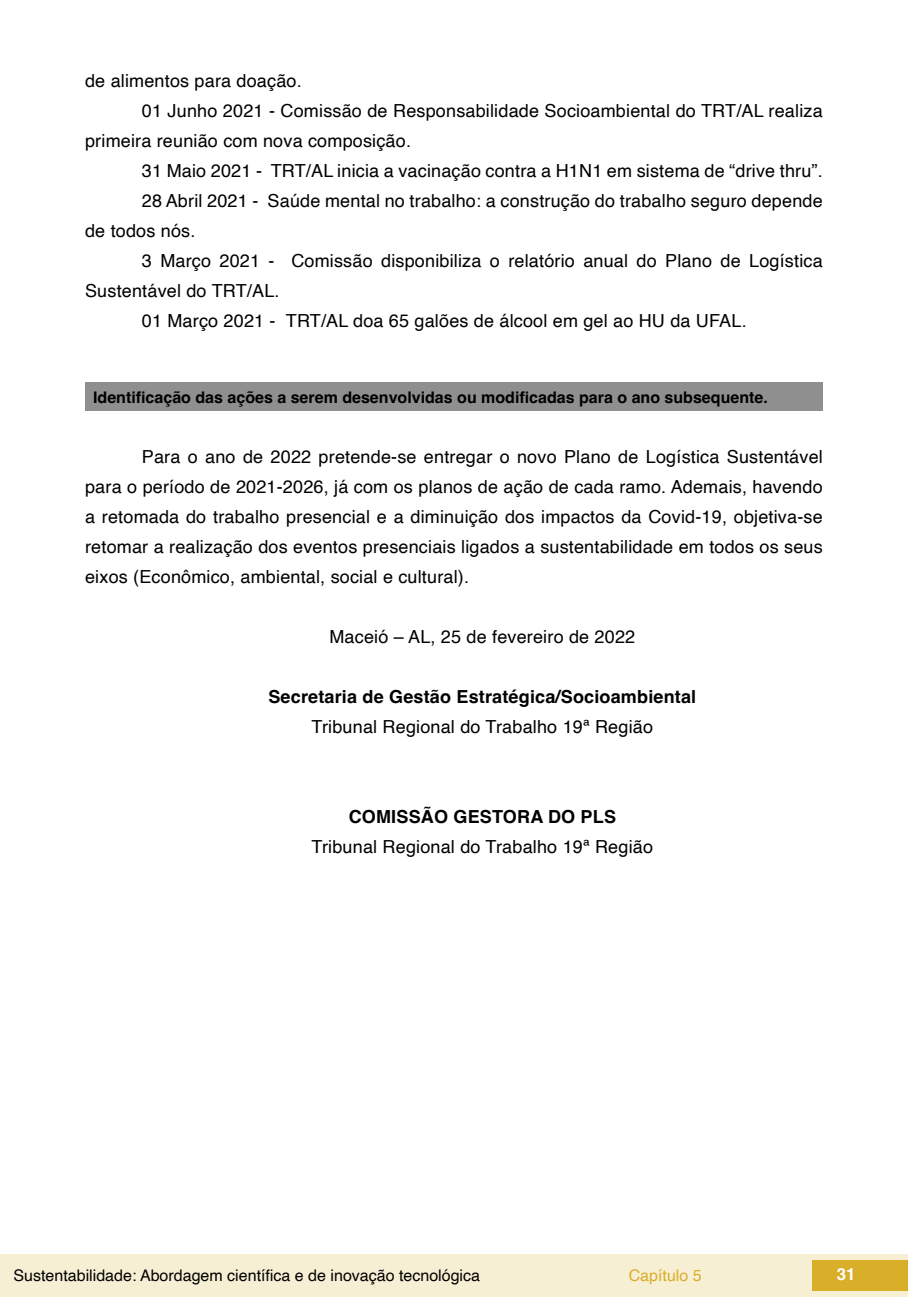
<style>
.page{position:relative;width:908px;height:1304px;background:#fff}
.page>*{position:absolute;margin:0;border:0;box-sizing:border-box;transform-origin:0 0}
.t1{font:18px/30px "Helvetica";letter-spacing:.01em;color:#000;text-align:justify}
.t2{font:700 18px "Helvetica";letter-spacing:.01em;color:#000}
.t3{font:700 16.8px "Helvetica";color:#fff}
.t4{font:700 16px "Helvetica";color:#000}
.t5{font:16px "Helvetica";color:#000}
.t6{font:16px "Helvetica";color:#d9ae29}
</style>
<div class="page">
<div style="left:0;top:1254px;width:906px;height:43px;background:#f7efd4"></div>
<div style="left:812px;top:1261px;width:95px;height:30px;background:#d9ae29"></div>
<div style="left:85px;top:383px;width:737px;height:28px;background:#8f8f8f"></div>
<p class="t1" style="left:85px;top:66px;width:218px">de alimentos para doação.</p>
<p class="t1" style="left:142px;top:96px;width:682px">01 Junho 2021 - Comissão de Responsabilidade Socioambiental do TRT/AL realiza</p>
<p class="t1" style="left:85px;top:126px;width:327px">primeira reunião com nova composição.</p>
<p class="t1" style="left:142px;top:156px;width:682px">31 Maio 2021 - TRT/AL inicia a vacinação contra a H1N1 em sistema de “drive thru”.</p>
<p class="t1" style="left:142px;top:186px;width:682px">28 Abril 2021 - Saúde mental no trabalho: a construção do trabalho seguro depende</p>
<p class="t1" style="left:85px;top:216px;width:112px">de todos nós.</p>
<p class="t1" style="left:142px;top:246px;width:682px">3 Março 2021 - Comissão disponibiliza o relatório anual do Plano de Logística</p>
<p class="t1" style="left:85px;top:276px;width:196px">Sustentável do TRT/AL.</p>
<p class="t1" style="left:142px;top:306px;width:606px">01 Março 2021 - TRT/AL doa 65 galões de álcool em gel ao HU da UFAL.</p>
<p class="t4" style="left:93px;top:387px;width:676px">Identificação das ações a serem desenvolvidas ou modificadas para o ano subsequente.</p>
<p class="t1" style="left:85px;top:442px;width:738px;text-indent:57px">Para o ano de 2022 pretende-se entregar o novo Plano de Logística Sustentável para o período de 2021-2026, já com os planos de ação de cada ramo. Ademais, havendo a retomada do trabalho presencial e a diminuição dos impactos da Covid-19, objetiva-se retomar a realização dos eventos presenciais ligados a sustentabilidade em todos os seus eixos (Econômico, ambiental, social e cultural).</p>
<p class="t1" style="left:329px;top:622px;width:307px">Maceió – AL, 25 de fevereiro de 2022</p>
<p class="t2" style="left:268px;top:686px;width:429px">Secretaria de Gestão Estratégica/Socioambiental</p>
<p class="t1" style="left:311px;top:712px;width:343px">Tribunal Regional do Trabalho 19ª Região</p>
<p class="t2" style="left:348px;top:806px;width:269px">COMISSÃO GESTORA DO PLS</p>
<p class="t1" style="left:311px;top:832px;width:343px">Tribunal Regional do Trabalho 19ª Região</p>
<p class="t5" style="left:14px;top:1263px;width:468px">Sustentabilidade: Abordagem científica e de inovação tecnológica</p>
<p class="t6" style="left:628px;top:1263px;width:74px">Capítulo 5</p>
<p class="t3" style="left:836px;top:1264px;width:20px">31</p>
</div>
